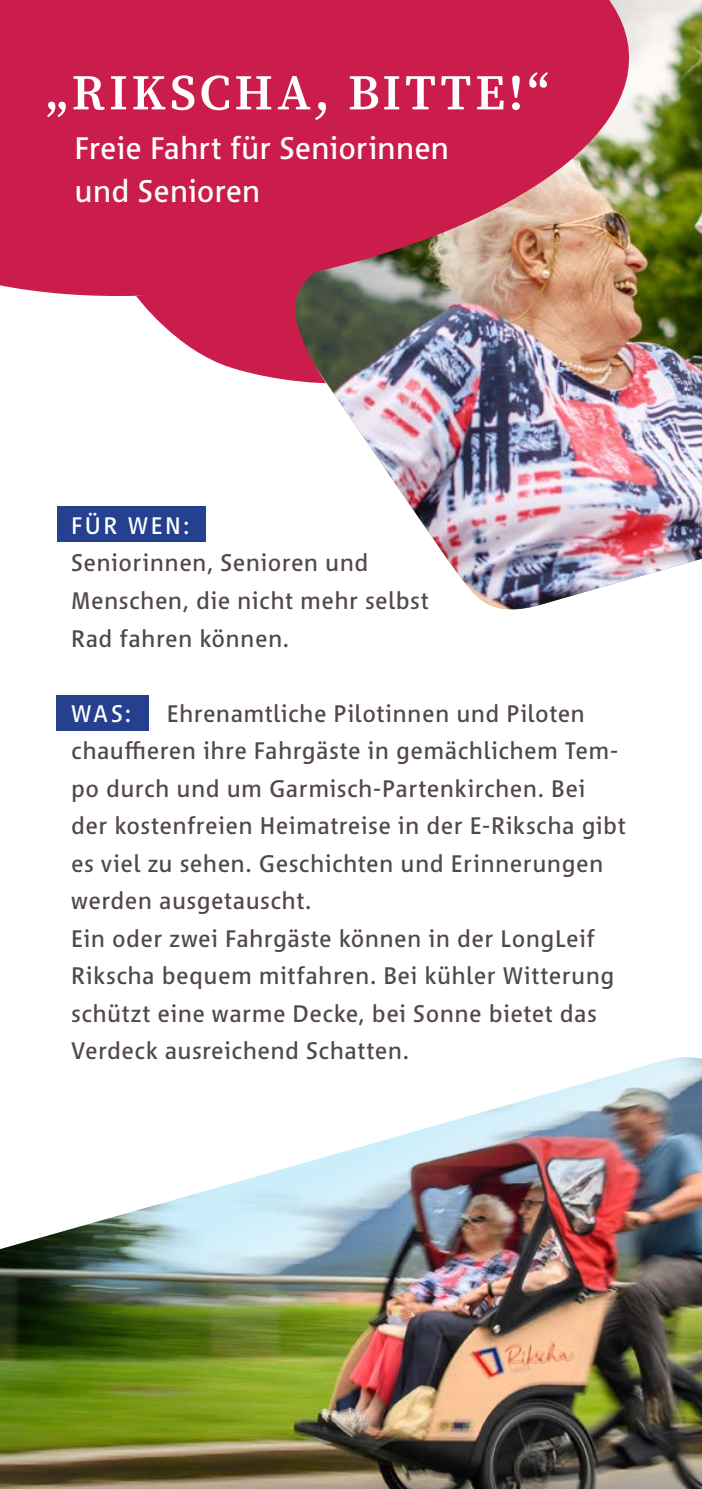
<style>
.page{position:relative;width:702px;height:1489px;background:#fff}
.page>*{position:absolute;margin:0;border:0;box-sizing:border-box;transform-origin:0 0}
.LL_LP_Head_XL_Gray{font:600 50px "Source Serif Pro";letter-spacing:.075em;color:#fff}
.LL_LP_Head_XL_Gray-2{font:32.5px "Vialog 1450 Pro";letter-spacing:-.005em;color:#fff}
.LL_LP_Body_12_18{font:25px/37.5px "Vialog 1450 Pro";letter-spacing:.015em;color:#52474f}
.LL_LP_Body_12_18-2{font:25px "Vialog 1450 Pro";letter-spacing:.09em;color:#fff}
</style>
<div class="page">
<img style="left:0;top:1057px;width:702px;height:431px">
<img style="left:322px;top:0;width:380px;height:610px">
<div style="left:57px;top:505px;width:149px;height:36px;background:#25408f"></div>
<div style="left:57px;top:694px;width:92px;height:36px;background:#25408f"></div>
<svg style="left:0;top:0;width:646px;height:322px;background:#c73c5a"></svg>
<svg style="left:136px;top:272px;width:190px;height:111px"></svg>
<p class="LL_LP_Head_XL_Gray" style="left:46px;top:59px;width:504px">„RIKSCHA, BITTE!“</p>
<p class="LL_LP_Head_XL_Gray-2" style="left:75px;top:130px;width:376px">Freie Fahrt für Seniorinnen</p>
<p class="LL_LP_Head_XL_Gray-2" style="left:75px;top:173px;width:187px">und Senioren</p>
<p class="LL_LP_Body_12_18-2" style="left:71px;top:511px;width:120px">FÜR WEN:</p>
<p class="LL_LP_Body_12_18" style="left:71px;top:544px;width:359px">Seniorinnen, Senioren und<br>Menschen, die nicht mehr selbst<br>Rad fahren können.</p>
<p class="LL_LP_Body_12_18" style="left:71px;top:694px;width:556px;text-indent:95px">Ehrenamtliche Pilotinnen und Piloten chauffieren ihre Fahrgäste in gemächlichem Tem&shy;po durch und um Garmisch-Partenkirchen. Bei der kostenfreien Heimatreise in der E-Rikscha gibt es viel zu sehen. Geschichten und Erinnerungen werden ausgetauscht.</p>
<p class="LL_LP_Body_12_18" style="left:71px;top:919px;width:544px">Ein oder zwei Fahrgäste können in der LongLeif Rikscha bequem mitfahren. Bei kühler Witterung schützt eine warme Decke, bei Sonne bietet das Verdeck ausreichend Schatten.</p>
<p class="LL_LP_Body_12_18-2" style="left:71px;top:699px;width:61px">WAS:</p>
</div>
